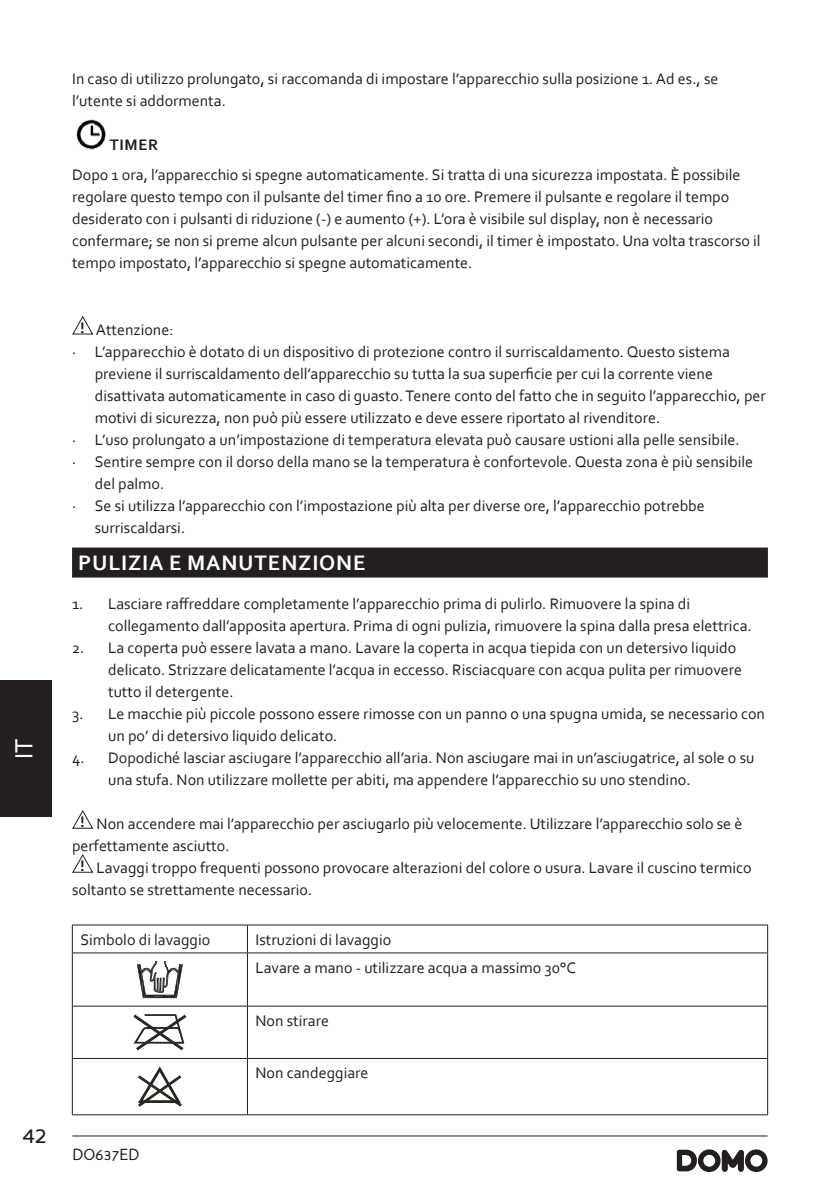
<style>
.page{position:relative;width:840px;height:1191px;background:#fff}
.page>*{position:absolute;margin:0;border:0;box-sizing:border-box;transform-origin:0 0}
.t1{font:26px "Corbel";color:#fff}
.t2{font:24px "Perspective Sans";color:#231f20}
.t3{font:700 22px "Corbel";letter-spacing:.04em;color:#fff}
.t4{font:16px/22px "Corbel";color:#231f20}
.t5{font:16px "Perspective Sans";color:#231f20}
.t6{font:700 16px "Corbel";letter-spacing:.04em;color:#231f20}
.s1{font-weight:700}
</style>
<div class="page">
<hr style="left:72px;top:1135px;width:695px;height:1px;background:#231f20">
<svg style="left:676px;top:1149px;width:91px;height:23px"></svg>
<div style="left:0;top:680px;width:51px;height:136px;background:#231f20"></div>
<div style="left:72px;top:547px;width:695px;height:30px;background:#231f20"></div>
<img style="left:76px;top:119px;width:30px;height:31px">
<svg style="left:72px;top:316px;width:22px;height:19px"></svg>
<svg style="left:72px;top:810px;width:22px;height:19px"></svg>
<svg style="left:72px;top:854px;width:22px;height:19px"></svg>
<hr style="left:72px;top:924px;width:175px;height:1px;background:#231f20">
<svg style="left:72px;top:925px;width:1px;height:27px"></svg>
<hr style="left:247px;top:924px;width:520px;height:1px;background:#231f20">
<svg style="left:247px;top:925px;width:1px;height:27px"></svg>
<hr style="left:72px;top:952px;width:175px;height:1px;background:#231f20">
<hr style="left:72px;top:953px;width:1px;height:53px;background:#231f20">
<hr style="left:247px;top:952px;width:520px;height:1px;background:#231f20">
<hr style="left:247px;top:953px;width:1px;height:53px;background:#231f20">
<hr style="left:766px;top:953px;width:1px;height:53px;background:#231f20">
<hr style="left:72px;top:1005px;width:175px;height:1px;background:#231f20">
<hr style="left:72px;top:1006px;width:1px;height:52px;background:#231f20">
<hr style="left:247px;top:1005px;width:520px;height:1px;background:#231f20">
<hr style="left:247px;top:1006px;width:1px;height:52px;background:#231f20">
<hr style="left:766px;top:1006px;width:1px;height:52px;background:#231f20">
<hr style="left:72px;top:1058px;width:175px;height:1px;background:#231f20">
<hr style="left:72px;top:1058px;width:1px;height:56px;background:#231f20">
<hr style="left:247px;top:1058px;width:520px;height:1px;background:#231f20">
<hr style="left:247px;top:1058px;width:1px;height:56px;background:#231f20">
<hr style="left:766px;top:1058px;width:1px;height:56px;background:#231f20">
<hr style="left:72px;top:1114px;width:175px;height:1px;background:#231f20">
<hr style="left:247px;top:1114px;width:520px;height:1px;background:#231f20">
<svg style="left:137px;top:961px;width:46px;height:37px"></svg>
<svg style="left:133px;top:1014px;width:54px;height:37px"></svg>
<svg style="left:138px;top:1066px;width:44px;height:41px"></svg>
<h1 class="t1" style="left:8px;top:759px;width:22px;rotate:-90deg">IT</h1>
<h2 class="t2" style="left:22px;top:1120px;width:26px">42</h2>
<p class="t4" style="left:72px;top:67px;width:647px">In caso di utilizzo prolungato, si raccomanda di impostare l’apparecchio sulla posizione 1. Ad es., se l’utente si addormenta.</p>
<p class="t6" style="left:110px;top:135px;width:50px">TIMER</p>
<p class="t4" style="left:72px;top:164px;width:689px">Dopo 1 ora, l’apparecchio si spegne automaticamente. Si tratta di una sicurezza impostata. È possibile regolare questo tempo con il pulsante del timer fino a 10 ore. Premere il pulsante e regolare il tempo desiderato con i pulsanti di riduzione (-) e aumento (+). L’ora è visibile sul display, non è necessario confermare; se non si preme alcun pulsante per alcuni secondi, il timer è impostato. Una volta trascorso il tempo impostato, l’apparecchio si spegne automaticamente.</p>
<p class="t4" style="left:80px;top:318px;width:95px"><span class="s1">!</span> Attenzione:</p>
<p class="t4" style="left:72px;top:340px;width:659px">· L’apparecchio è dotato di un dispositivo di protezione contro il surriscaldamento. Questo sistema</p>
<p class="t4" style="left:95px;top:362px;width:619px">previene il surriscaldamento dell’apparecchio su tutta la sua superficie per cui la corrente viene</p>
<p class="t4" style="left:95px;top:384px;width:672px">disattivata automaticamente in caso di guasto. Tenere conto del fatto che in seguito l’apparecchio, per</p>
<p class="t4" style="left:95px;top:406px;width:566px">motivi di sicurezza, non può più essere utilizzato e deve essere riportato al rivenditore.</p>
<p class="t4" style="left:72px;top:428px;width:668px">· L’uso prolungato a un’impostazione di temperatura elevata può causare ustioni alla pelle sensibile.</p>
<p class="t4" style="left:72px;top:450px;width:682px">· Sentire sempre con il dorso della mano se la temperatura è confortevole. Questa zona è più sensibile</p>
<p class="t4" style="left:95px;top:472px;width:71px">del palmo.</p>
<p class="t4" style="left:72px;top:494px;width:634px">· Se si utilizza l’apparecchio con l’impostazione più alta per diverse ore, l’apparecchio potrebbe</p>
<p class="t4" style="left:95px;top:516px;width:92px">surriscaldarsi.</p>
<h3 class="t3" style="left:78px;top:548px;width:289px">PULIZIA E MANUTENZIONE</h3>
<p class="t4" style="left:108px;top:592px;width:644px;text-indent:-36px">1. Lasciare raffreddare completamente l’apparecchio prima di pulirlo. Rimuovere la spina di collegamento dall’apposita apertura. Prima di ogni pulizia, rimuovere la spina dalla presa elettrica.</p>
<p class="t4" style="left:108px;top:636px;width:635px;text-indent:-36px">2. La coperta può essere lavata a mano. Lavare la coperta in acqua tiepida con un detersivo liquido delicato. Strizzare delicatamente l’acqua in eccesso. Risciacquare con acqua pulita per rimuovere tutto il detergente.</p>
<p class="t4" style="left:108px;top:702px;width:658px;text-indent:-36px">3. Le macchie più piccole possono essere rimosse con un panno o una spugna umida, se necessario con un po’ di detersivo liquido delicato.</p>
<p class="t4" style="left:108px;top:746px;width:647px;text-indent:-36px">4. Dopodiché lasciar asciugare l’apparecchio all’aria. Non asciugare mai in un’asciugatrice, al sole o su una stufa. Non utilizzare mollette per abiti, ma appendere l’apparecchio su uno stendino.</p>
<p class="t4" style="left:80px;top:812px;width:663px"><span class="s1">!</span> Non accendere mai l’apparecchio per asciugarlo più velocemente. Utilizzare l’apparecchio solo se è</p>
<p class="t4" style="left:72px;top:834px;width:159px">perfettamente asciutto.</p>
<p class="t4" style="left:80px;top:856px;width:672px"><span class="s1">!</span> Lavaggi troppo frequenti possono provocare alterazioni del colore o usura. Lavare il cuscino termico</p>
<p class="t4" style="left:72px;top:878px;width:242px">soltanto se strettamente necessario.</p>
<p class="t4" style="left:80px;top:928px;width:131px">Simbolo di lavaggio</p>
<p class="t4" style="left:255px;top:925px;width:322px;line-height:27.8px">Istruzioni di lavaggio<br>Lavare a mano - utilizzare acqua a massimo 30°C</p>
<p class="t4" style="left:255px;top:1009px;width:75px">Non stirare</p>
<p class="t5" style="left:72px;top:1145px;width:69px">DO637ED</p>
<p class="t4" style="left:255px;top:1061px;width:114px">Non candeggiare</p>
</div>
